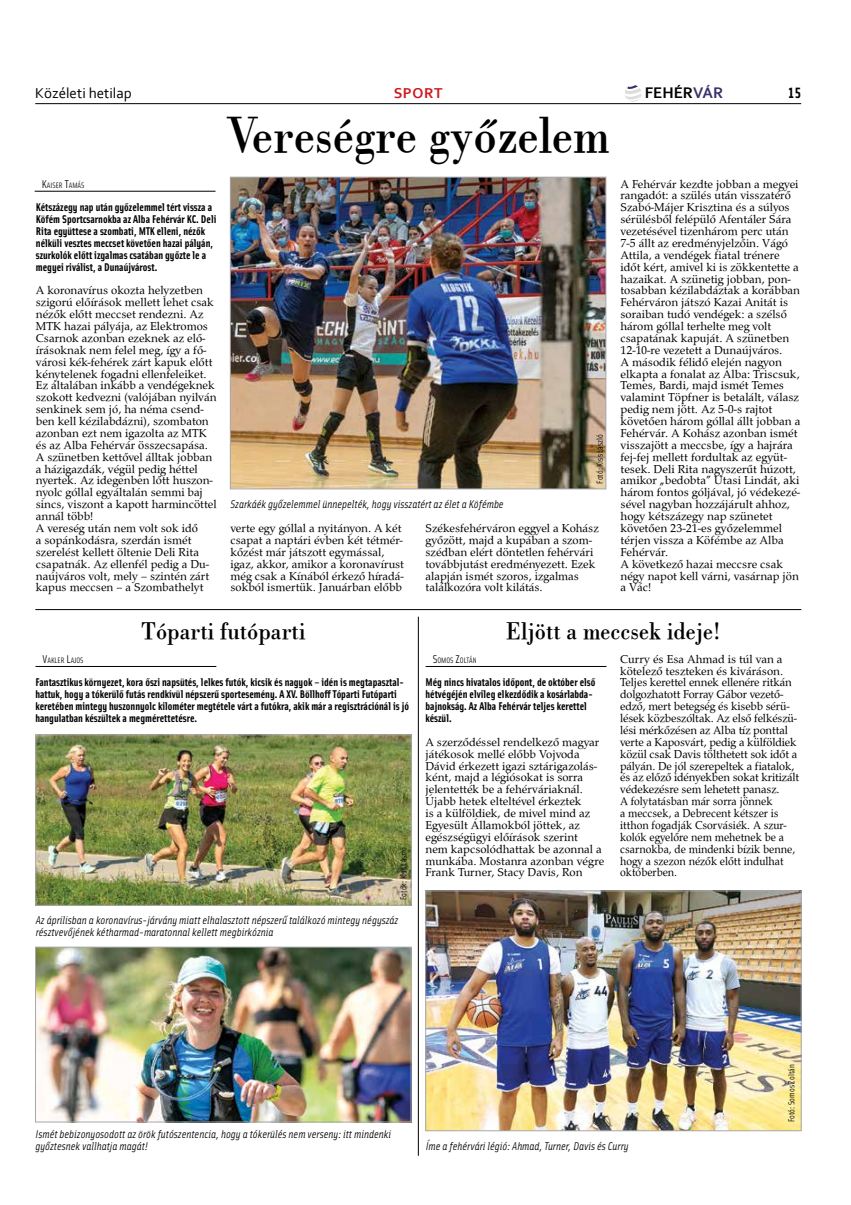
<style>
.page{position:relative;width:851px;height:1205px;background:#fff}
.page>*{position:absolute;margin:0;border:0;box-sizing:border-box;transform-origin:0 0}
.t1{font:52.5px "Bodoni PFL";color:#000;scale:.9 1}
.t2{font:25px "Bodoni PFL";color:#000;scale:.9 1}
.t3{font:700 16.12px "Corbel";color:#000}
.t4{font:15px "Corbel";color:#000}
.t5{font:700 15px "Corbel";letter-spacing:.04em;color:#ce181e}
.t6{font:700 15px "Solex";color:#000}
.t7{font:11.88px/11.9px "Palladius";color:#000}
.t8{font:700 11.25px/11.9px "Solex";color:#000}
.t9{font:italic 11.25px/11.9px "Solex";color:#000}
.t10{font:8.75px "Solex";color:#000}
.t11{font:7.88px "Solex";color:#000}
.s1{color:#3c316c}
.s2{font-size:11.25px}
</style>
<div class="page">
<hr style="left:35px;top:103px;width:766px;height:1px;background:#000">
<svg style="left:625px;top:85px;width:16px;height:17px"></svg>
<img style="left:37px;top:949px;width:372px;height:171px">
<div style="left:35px;top:947px;width:376px;height:175px;border:1px solid #a7a9ac"></div>
<img style="left:38px;top:736px;width:371px;height:167px">
<div style="left:36px;top:734px;width:375px;height:171px;border:1px solid #a7a9ac"></div>
<hr style="left:35px;top:191px;width:180px;height:1px;background:#000">
<img style="left:232px;top:179px;width:372px;height:308px">
<div style="left:230px;top:177px;width:376px;height:312px;border:1px solid #a7a9ac"></div>
<hr style="left:35px;top:666px;width:181px;height:1px;background:#000">
<hr style="left:425px;top:666px;width:181px;height:1px;background:#000">
<img style="left:427px;top:893px;width:372px;height:236px">
<div style="left:425px;top:891px;width:376px;height:240px;border:1px solid #a7a9ac"></div>
<hr style="left:35px;top:609px;width:766px;height:1px;background:#000">
<hr style="left:418px;top:617px;width:1px;height:539px;background:#000">
<h3 class="t3" style="left:644px;top:83px;width:78px">FEHÉR<span class="s1">VÁR</span></h3>
<p class="t4" style="left:35px;top:84px;width:98px">Közéleti hetilap</p>
<p class="t5" style="left:393px;top:84px;width:50px">SPORT</p>
<p class="t6" style="left:788px;top:83px;width:14px">15</p>
<p class="t11" style="left:42px;top:180px;width:44px"><span class="s2">K</span>AISER <span class="s2">T</span>AMÁS</p>
<p class="t8" style="left:36px;top:201px;width:182px">Kétszázegy nap után győzelemmel tért vissza a Köfém Sportcsarnokba az Alba Fehérvár KC. Deli Rita együttese a szombati, MTK elleni, nézők nélküli vesztes meccset követően hazai pályán, szurkolók előtt izgalmas csatában győzte le a megyei riválist, a Dunaújvárost.</p>
<p class="t7" style="left:36px;top:285px;width:182px">A koronavírus okozta helyzetben szigorú előírások mellett lehet csak nézők előtt meccset rendezni. Az MTK hazai pályája, az Elektromos Csarnok azonban ezeknek az elő&shy;írásoknak nem felel meg, így a fő&shy;városi kék-fehérek zárt kapuk előtt kénytelenek fogadni ellenfeleiket.<br>Ez általában inkább a vendégeknek szokott kedvezni (valójában nyilván senkinek sem jó, ha néma csend&shy;ben kell kézilabdázni), szombaton azonban ezt nem igazolta az MTK és az Alba Fehérvár összecsapása.<br>A szünetben kettővel álltak jobban a házigazdák, végül pedig héttel nyertek. Az idegenben lőtt huszon&shy;nyolc góllal egyáltalán semmi baj sincs, viszont a kapott harmincöttel annál több!<br>A vereség után nem volt sok idő<br>a sopánkodásra, szerdán ismét szerelést kellett öltenie Deli Rita csapatnák. Az ellenfél pedig a Du&shy;naújváros volt, mely – szintén zárt kapus meccsen – a Szombathelyt</p>
<h1 class="t1" style="left:227px;top:98px;width:427px">Vereségre győzelem</h1>
<p class="t9" style="left:230px;top:498px;width:274px">Szarkáék győzelemmel ünnepelték, hogy visszatért az élet a Köfémbe</p>
<p class="t10" style="left:594px;top:484px;width:51px;rotate:-90deg">Fotó: Kiss László</p>
<p class="t7" style="left:230px;top:522px;width:175px">verte egy góllal a nyitányon. A két csapat a naptári évben két tétmér&shy;kőzést már játszott egymással, igaz, akkor, amikor a koronavírust még csak a Kínából érkező híradá&shy;sokból ismertük. Januárban előbb</p>
<p class="t7" style="left:425px;top:522px;width:175px">Székesfehérváron eggyel a Kohász győzött, majd a kupában a szom&shy;szédban elért döntetlen fehérvári továbbjutást eredményezett. Ezek alapján ismét szoros, izgalmas találkozóra volt kilátás.</p>
<p class="t7" style="left:620px;top:178px;width:181px">A Fehérvár kezdte jobban a megyei rangadót: a szülés után visszatérő<br>Szabó-Májer Krisztina és a súlyos sérülésből felépülő Afentáler Sára vezetésével tizenhárom perc után<br>7-5 állt az eredményjelzőin. Vágó<br>Attila, a vendégek fiatal trénere időt kért, amivel ki is zökkentette a hazaikat. A szünetig jobban, pon&shy;tosabban kézilabdáztak a korábban<br>Fehérváron játszó Kazai Anitát is soraiban tudó vendégek: a szélső három góllal terhelte meg volt csapatának kapuját. A szünetben<br>12-10-re vezetett a Dunaújváros.<br>A második félidő elején nagyon elkapta a fonalat az Alba: Triscsuk,<br>Temes, Bardi, majd ismét Temes valamint Töpfner is betalált, válasz pedig nem jött. Az 5-0-s rajtot követően három góllal állt jobban a<br>Fehérvár. A Kohász azonban ismét visszajött a meccsbe, így a hajrára fej-fej mellett fordultak az együt&shy;tesek. Deli Rita nagyszerűt húzott, amikor „bedobta” Utasi Lindát, aki három fontos góljával, jó védekezé&shy;sével nagyban hozzájárult ahhoz, hogy kétszázegy nap szünetet követően 23-21-es győzelemmel térjen vissza a Köfémbe az Alba<br>Fehérvár.<br>A következő hazai meccsre csak négy napot kell várni, vasárnap jön a Vác!</p>
<h2 class="t2" style="left:141px;top:613px;width:184px">Tóparti futóparti</h2>
<h2 class="t2" style="left:506px;top:613px;width:240px">Eljött a meccsek ideje!</h2>
<p class="t11" style="left:43px;top:655px;width:42px"><span class="s2">V</span>AKLER <span class="s2">L</span>AJOS</p>
<p class="t11" style="left:432px;top:655px;width:46px"><span class="s2">S</span>OMOS <span class="s2">Z</span>OLTÁN</p>
<p class="t8" style="left:35px;top:676px;width:375px">Fantasztikus környezet, kora őszi napsütés, lelkes futók, kicsik és nagyok – idén is megtapasztal&shy;hattuk, hogy a tókerülő futás rendkívül népszerű sportesemény. A XV. Böllhoff Tóparti Futóparti keretében mintegy huszonnyolc kilométer megtétele várt a futókra, akik már a regisztrációnál is jó hangulatban készültek a megmérettetésre.</p>
<p class="t8" style="left:425px;top:676px;width:171px">Még nincs hivatalos időpont, de október első hétvégéjén elvileg elkezdődik a kosárlabda&shy;bajnokság. Az Alba Fehérvár teljes kerettel készül.</p>
<p class="t7" style="left:425px;top:736px;width:180px">A szerződéssel rendelkező magyar játékosok mellé előbb Vojvoda<br>Dávid érkezett igazi sztárigazolás&shy;ként, majd a légiósokat is sorra jelentették be a fehérváriaknál.<br>Újabb hetek elteltével érkeztek<br>is a külföldiek, de mivel mind az<br>Egyesült Államokból jöttek, az egészségügyi előírások szerint<br>nem kapcsolódhattak be azonnal a munkába. Mostanra azonban végre<br>Frank Turner, Stacy Davis, Ron</p>
<p class="t10" style="left:398px;top:900px;width:54px;rotate:-90deg">Fotók: Kiss László</p>
<p class="t9" style="left:36px;top:913px;width:364px">Az áprilisban a koronavírus-járvány miatt elhalasztott népszerű találkozó mintegy négyszáz résztvevőjének kétharmad-maratonnal kellett megbirkóznia</p>
<p class="t7" style="left:620px;top:653px;width:181px">Curry és Esa Ahmad is túl van a kötelező teszteken és kiváráson.<br>Teljes kerettel ennek ellenére ritkán dolgozhatott Forray Gábor vezető&shy;edző, mert betegség és kisebb sérü&shy;lések közbeszóltak. Az első felkészü&shy;lési mérkőzésen az Alba tíz ponttal verte a Kaposvárt, pedig a külföldiek közül csak Davis tölthetett sok időt a pályán. De jól szerepeltek a fiatalok, és az előző idényekben sokat kritizált védekezésre sem lehetett panasz.<br>A folytatásban már sorra jönnek<br>a meccsek, a Debrecent kétszer is itthon fogadják Csorvásiék. A szur&shy;kolók egyelőre nem mehetnek be a csarnokba, de mindenki bízik benne, hogy a szezon nézők előtt indulhat októberben.</p>
<p class="t10" style="left:785px;top:1122px;width:59px;rotate:-90deg">Fotó: Somos Zoltán</p>
<p class="t9" style="left:36px;top:1127px;width:357px">Ismét bebizonyosodott az örök futószentencia, hogy a tókerülés nem verseny: itt mindenki győztesnek vallhatja magát!</p>
<p class="t9" style="left:425px;top:1139px;width:204px">Íme a fehérvári légió: Ahmad, Turner, Davis és Curry</p>
</div>
